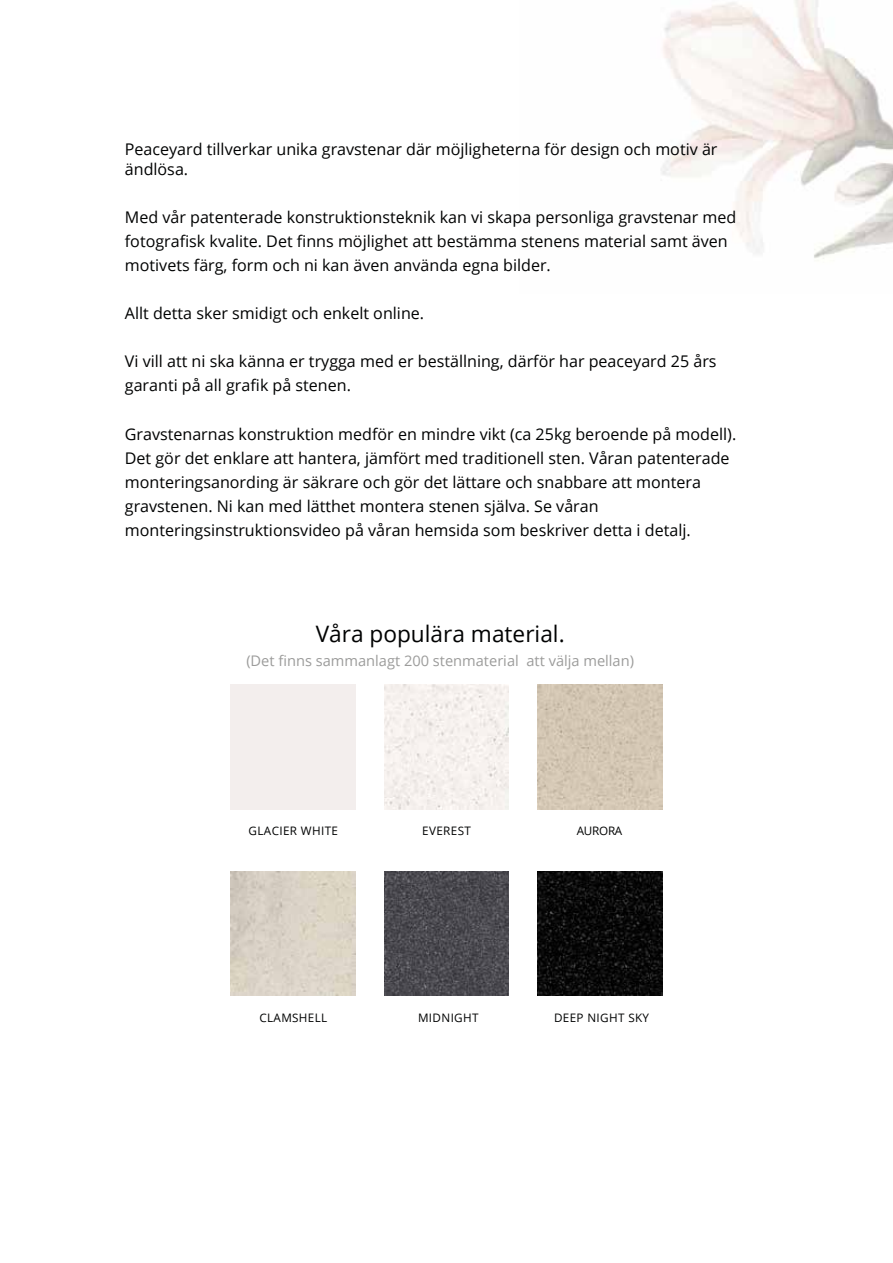
<style>
.page{position:relative;width:893px;height:1263px;background:#fff}
.page>*{position:absolute;margin:0;border:0;box-sizing:border-box;transform-origin:0 0}
.t1{font:22.65px "Open Sans";color:#010202}
.t2{font:16.05px/24.2px "Open Sans";color:#010202}
.t3{font:14.55px "Open Sans";color:#9c9c9b}
.t4{font:11.7px "Open Sans";letter-spacing:.03em;color:#010202}
</style>
<div class="page">
<img style="left:661px;top:0;width:232px;height:259px">
<img style="left:538px;top:685px;width:124px;height:124px">
<img style="left:384px;top:685px;width:125px;height:124px">
<img style="left:231px;top:871px;width:124px;height:124px">
<img style="left:384px;top:871px;width:125px;height:124px">
<img style="left:538px;top:871px;width:124px;height:124px">
<p class="t2" style="left:125px;top:139px;width:594px;line-height:19.4px">Peaceyard tillverkar unika gravstenar där möjligheterna för design och motiv är ändlösa.</p>
<p class="t2" style="left:125px;top:204px;width:613px">Med vår patenterade konstruktionsteknik kan vi skapa personliga gravstenar med fotografisk kvalite. Det finns möjlighet att bestämma stenens material samt även motivets färg, form och ni kan även använda egna bilder.</p>
<p class="t2" style="left:125px;top:301px;width:301px">Allt detta sker smidigt och enkelt online.</p>
<p class="t2" style="left:125px;top:349px;width:593px">Vi vill att ni ska känna er trygga med er beställning, därför har peaceyard 25 års garanti på all grafik på stenen.</p>
<p class="t2" style="left:125px;top:421px;width:613px">Gravstenarnas konstruktion medför en mindre vikt (ca 25kg beroende på modell).<br>Det gör det enklare att hantera, jämfört med traditionell sten. Våran patenterade monteringsanording är säkrare och gör det lättare och snabbare att montera gravstenen. Ni kan med lätthet montera stenen själva. Se våran monteringsinstruktionsvideo på våran hemsida som beskriver detta i detalj.</p>
<h1 class="t1" style="left:316px;top:618px;width:250px">Våra populära material.</h1>
<p class="t3" style="left:246px;top:651px;width:389px">(Det finns sammanlagt 200 stenmaterial att välja mellan)</p>
<p class="t4" style="left:249px;top:823px;width:91px">GLACIER WHITE</p>
<p class="t4" style="left:422px;top:823px;width:50px">EVEREST</p>
<p class="t4" style="left:577px;top:823px;width:47px">AURORA</p>
<p class="t4" style="left:260px;top:1009px;width:69px">CLAMSHELL</p>
<p class="t4" style="left:418px;top:1009px;width:62px">MIDNIGHT</p>
<p class="t4" style="left:554px;top:1009px;width:97px">DEEP NIGHT SKY</p>
</div>
